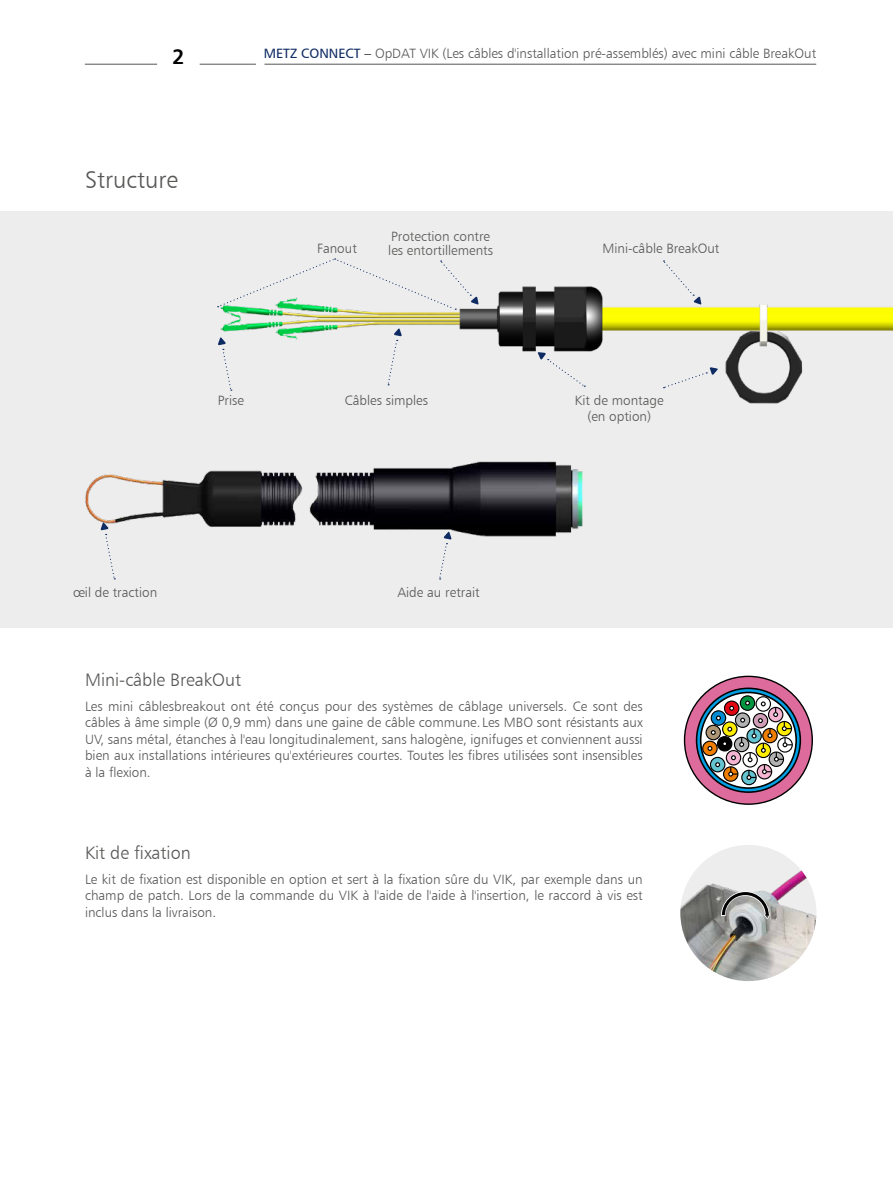
<style>
.page{position:relative;width:893px;height:1187px;background:#fff}
.page>*{position:absolute;margin:0;border:0;box-sizing:border-box;transform-origin:0 0}
.t1{font:24px "Humanist 777 BT Light B";color:#575756}
.t2{font:21px "Humanist 777 BT Bold B";color:#000}
.t3{font:18px "Humanist 777 BT Light B";color:#575756}
.t4{font:13.5px/16.5px "Humanist 777 BT Light B";color:#575756;text-align:justify}
.s1{font-family:"Humanist 777 BT Roman B";color:#0e2b63}
.s2{color:#000}
</style>
<div class="page">
<div style="left:0;top:210px;width:893px;height:417px;background:#ededed"></div>
<img style="left:217px;top:286px;width:676px;height:118px">
<img style="left:85px;top:461px;width:498px;height:78px">
<svg style="left:218px;top:337px;width:14px;height:53px"></svg>
<svg style="left:387px;top:328px;width:15px;height:57px"></svg>
<svg style="left:663px;top:260px;width:38px;height:44px"></svg>
<svg style="left:218px;top:258px;width:261px;height:52px"></svg>
<svg style="left:663px;top:367px;width:55px;height:21px"></svg>
<svg style="left:538px;top:352px;width:47px;height:35px"></svg>
<svg style="left:439px;top:531px;width:12px;height:48px"></svg>
<svg style="left:101px;top:522px;width:14px;height:57px"></svg>
<hr style="left:85px;top:64px;width:72px;height:1px;background:#575756">
<hr style="left:264px;top:64px;width:552px;height:1px;background:#575756">
<hr style="left:200px;top:64px;width:56px;height:1px;background:#575756">
<img style="left:680px;top:844px;width:136px;height:137px;border-radius:68px">
<svg style="left:719px;top:889px;width:53px;height:31px;background:#9fa1a1"></svg>
<svg style="left:684px;top:676px;width:128px;height:128px;background:#c15e89"></svg>
<svg style="left:697px;top:688px;width:103px;height:104px"></svg>
<div style="left:696px;top:687px;width:105px;height:105px;border:2px solid #000;border-radius:50%"></div>
<svg style="left:701px;top:692px;width:95px;height:96px"></svg>
<div style="left:700px;top:691px;width:97px;height:97px;border:2px solid #000;border-radius:50%"></div>
<svg style="left:740px;top:695px;width:15px;height:15px"></svg>
<div style="left:740px;top:695px;width:15px;height:15px;border:1px solid #000;border-radius:50%"></div>
<svg style="left:756px;top:696px;width:14px;height:15px"></svg>
<div style="left:755px;top:696px;width:16px;height:15px;border:1px solid #000;border-radius:50%"></div>
<div style="left:705px;top:724px;width:16px;height:16px;border:1px solid #000;border-radius:50%"></div>
<svg style="left:703px;top:741px;width:14px;height:14px"></svg>
<div style="left:702px;top:740px;width:16px;height:16px;border:1px solid #000;border-radius:50%"></div>
<div style="left:777px;top:737px;width:16px;height:15px;border:1px solid #000;border-radius:50%"></div>
<div style="left:723px;top:766px;width:15px;height:15px;border:1px solid #000;border-radius:50%"></div>
<div style="left:742px;top:770px;width:14px;height:14px;background:#63c3d1;border-radius:50%"></div>
<div style="left:741px;top:769px;width:16px;height:16px;border:1px solid #000;border-radius:50%"></div>
<svg style="left:707px;top:700px;width:85px;height:80px"></svg>
<h2 class="t2" style="left:172px;top:43px;width:14px">2</h2>
<p class="t4" style="left:264px;top:45px;width:554px"><span class="s1">METZ CONNECT</span> <span class="s2">–</span> OpDAT VIK (Les câbles d'installation pré-assemblés) avec mini câble BreakOut</p>
<h1 class="t1" style="left:85px;top:165px;width:95px">Structure</h1>
<p class="t4" style="left:391px;top:228px;width:100px">Protection contre</p>
<p class="t4" style="left:317px;top:239px;width:41px">Fanout</p>
<p class="t4" style="left:388px;top:241px;width:106px">les entortillements</p>
<p class="t4" style="left:218px;top:391px;width:28px">Prise</p>
<p class="t4" style="left:345px;top:391px;width:85px">Câbles simples</p>
<p class="t4" style="left:73px;top:584px;width:86px">œil de traction</p>
<p class="t4" style="left:398px;top:584px;width:84px">Aide au retrait</p>
<p class="t4" style="left:602px;top:239px;width:119px">Mini-câble BreakOut</p>
<p class="t4" style="left:575px;top:391px;width:90px;text-align:center">Kit de montage (en option)</p>
<h3 class="t3" style="left:85px;top:668px;width:158px">Mini-câble BreakOut</h3>
<p class="t4" style="left:85px;top:697px;width:559px">Les mini câblesbreakout ont été conçus pour des systèmes de câblage universels. Ce sont des câbles à âme simple (Ø 0,9 mm) dans une gaine de câble commune. Les MBO sont résistants aux UV, sans métal, étanches à l'eau longitudinalement, sans halogène, ignifuges et conviennent aussi bien aux installations intérieures qu'extérieures courtes. Toutes les fibres utilisées sont insensibles à la flexion.</p>
<h3 class="t3" style="left:85px;top:841px;width:107px">Kit de fixation</h3>
<p class="t4" style="left:85px;top:870px;width:559px">Le kit de fixation est disponible en option et sert à la fixation sûre du VIK, par exemple dans un champ de patch. Lors de la commande du VIK à l'aide de l'aide à l'insertion, le raccord à vis est inclus dans la livraison.</p>
</div>
